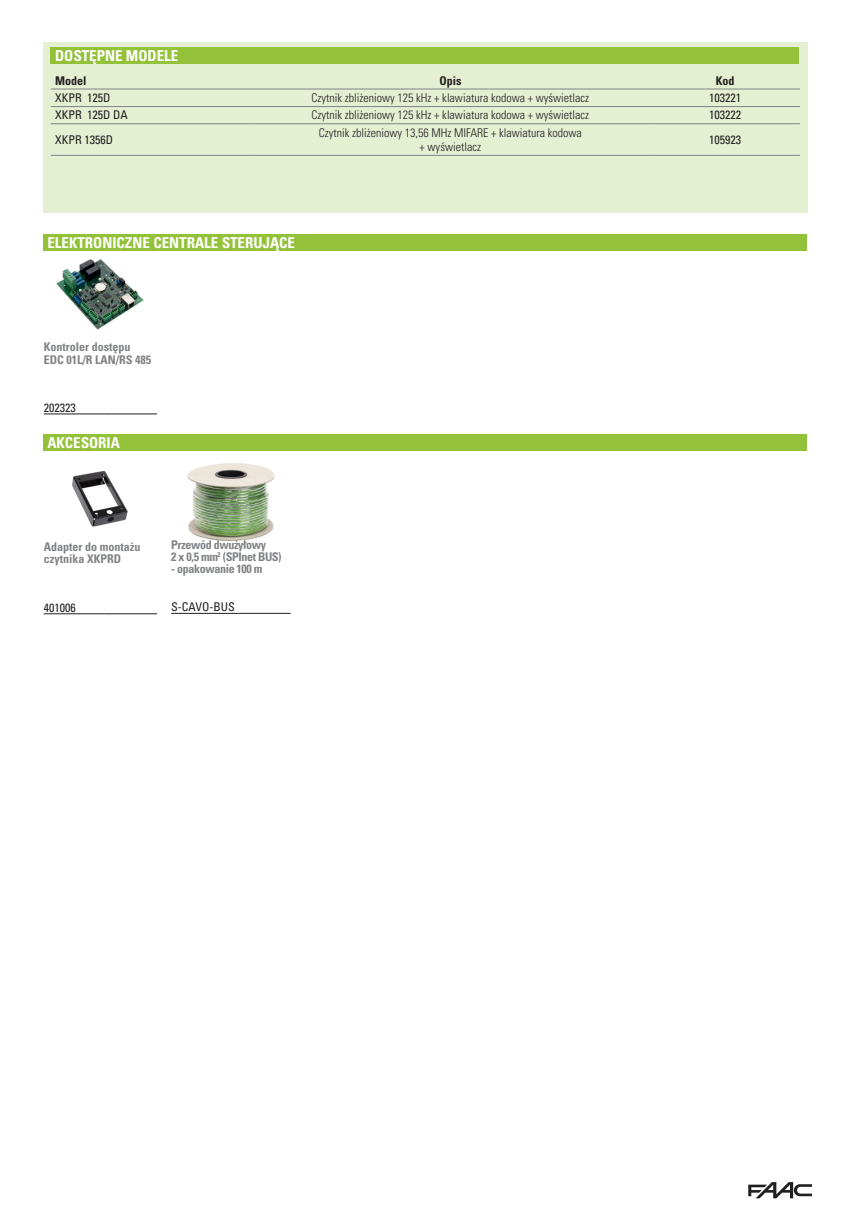
<style>
.page{position:relative;width:851px;height:1221px;background:#fff}
.page>*{position:absolute;margin:0;border:0;box-sizing:border-box;transform-origin:0 0}
.t1{font:15px "Univers CE 67 Condensed Bold";color:#fff}
.models_text_pgf{font:12px/14.4px "Univers CE 47 Condensed Light";color:#231f20;text-align:center}
.Description{font:12px/13.5px "Univers CE 67 Condensed Bold";color:#808285}
.Description-2{font:12px/12px "Univers CE 67 Condensed Bold";letter-spacing:-.03em;color:#808285}
.models_model_pgf{font:12px "Univers CE 57 Condensed";color:#231f20}
.infoblock_code_pgf{font:12px "Univers CE 57 Condensed";color:#231f20}
.models_code_pgf{font:12px "Univers CE 57 Condensed";color:#231f20}
.models_header_pgf{font:12px "Univers CE 67 Condensed Bold";color:#231f20}
.models_header_left_p{font:12px "Univers CE 67 Condensed Bold";color:#231f20}
</style>
<div class="page">
<svg style="left:748px;top:1182px;width:63px;height:16px"></svg>
<div style="left:43px;top:43px;width:764px;height:170px;background:#e5efd2"></div>
<div style="left:51px;top:47px;width:747px;height:17px;background:#93c139"></div>
<hr style="left:51px;top:89px;width:199px;height:1px;background:#808285">
<hr style="left:250px;top:89px;width:400px;height:1px;background:#808285">
<hr style="left:650px;top:89px;width:149px;height:1px;background:#808285">
<hr style="left:51px;top:106px;width:199px;height:1px;background:#808285">
<hr style="left:250px;top:106px;width:400px;height:1px;background:#808285">
<hr style="left:650px;top:106px;width:149px;height:1px;background:#808285">
<hr style="left:51px;top:123px;width:199px;height:1px;background:#808285">
<hr style="left:51px;top:155px;width:199px;height:1px;background:#808285">
<hr style="left:250px;top:123px;width:400px;height:1px;background:#808285">
<hr style="left:250px;top:155px;width:400px;height:1px;background:#808285">
<hr style="left:650px;top:123px;width:149px;height:1px;background:#808285">
<hr style="left:650px;top:155px;width:149px;height:1px;background:#808285">
<div style="left:43px;top:234px;width:763px;height:17px;background:#93c139"></div>
<img style="left:57px;top:259px;width:86px;height:71px">
<hr style="left:44px;top:413px;width:60px;height:1px;background:#231f20">
<hr style="left:104px;top:413px;width:53px;height:1px;background:#231f20">
<div style="left:43px;top:434px;width:763px;height:17px;background:#93c139"></div>
<img style="left:72px;top:470px;width:56px;height:57px">
<hr style="left:44px;top:613px;width:60px;height:1px;background:#231f20">
<hr style="left:104px;top:613px;width:53px;height:1px;background:#231f20">
<img style="left:187px;top:463px;width:88px;height:78px">
<hr style="left:171px;top:613px;width:68px;height:1px;background:#231f20">
<hr style="left:239px;top:613px;width:51px;height:1px;background:#231f20">
<p class="t1" style="left:55px;top:47px;width:125px">DOSTĘPNE MODELE</p>
<p class="models_header_left_p" style="left:55px;top:74px;width:33px">Model</p>
<p class="models_header_pgf" style="left:439px;top:74px;width:23px">Opis</p>
<p class="models_header_pgf" style="left:715px;top:74px;width:20px">Kod</p>
<p class="models_model_pgf" style="left:55px;top:91px;width:57px">XKPR 125D</p>
<p class="models_text_pgf" style="left:311px;top:91px;width:279px">Czytnik zbliżeniowy 125 kHz + klawiatura kodowa + wyświetlacz</p>
<p class="models_code_pgf" style="left:709px;top:91px;width:33px">103221</p>
<p class="models_model_pgf" style="left:55px;top:108px;width:74px">XKPR 125D DA</p>
<p class="models_text_pgf" style="left:311px;top:108px;width:279px">Czytnik zbliżeniowy 125 kHz + klawiatura kodowa + wyświetlacz</p>
<p class="models_code_pgf" style="left:709px;top:108px;width:33px">103222</p>
<p class="models_model_pgf" style="left:55px;top:133px;width:59px">XKPR 1356D</p>
<p class="models_text_pgf" style="left:319px;top:125px;width:264px">Czytnik zbliżeniowy 13,56 MHz MIFARE + klawiatura kodowa + wyświetlacz</p>
<p class="models_code_pgf" style="left:709px;top:133px;width:33px">105923</p>
<p class="t1" style="left:47px;top:234px;width:249px">ELEKTRONICZNE CENTRALE STERUJĄCE</p>
<p class="Description" style="left:44px;top:340px;width:109px">Kontroler dostępu<br>EDC 01L/R LAN/RS 485</p>
<p class="infoblock_code_pgf" style="left:44px;top:401px;width:33px">202323</p>
<p class="t1" style="left:47px;top:434px;width:74px">AKCESORIA</p>
<p class="Description" style="left:44px;top:540px;width:98px;line-height:12px">Adapter do montażu czytnika XKPRD</p>
<p class="infoblock_code_pgf" style="left:44px;top:600px;width:33px">401006</p>
<p class="Description-2" style="left:171px;top:539px;width:112px">Przewód dwużyłowy<br>2 x 0,5 mm<sup>2</sup> (SPInet BUS)</p>
<p class="Description-2" style="left:171px;top:563px;width:93px">- opakowanie 100 m</p>
<p class="infoblock_code_pgf" style="left:171px;top:600px;width:65px">S-CAVO-BUS</p>
</div>
